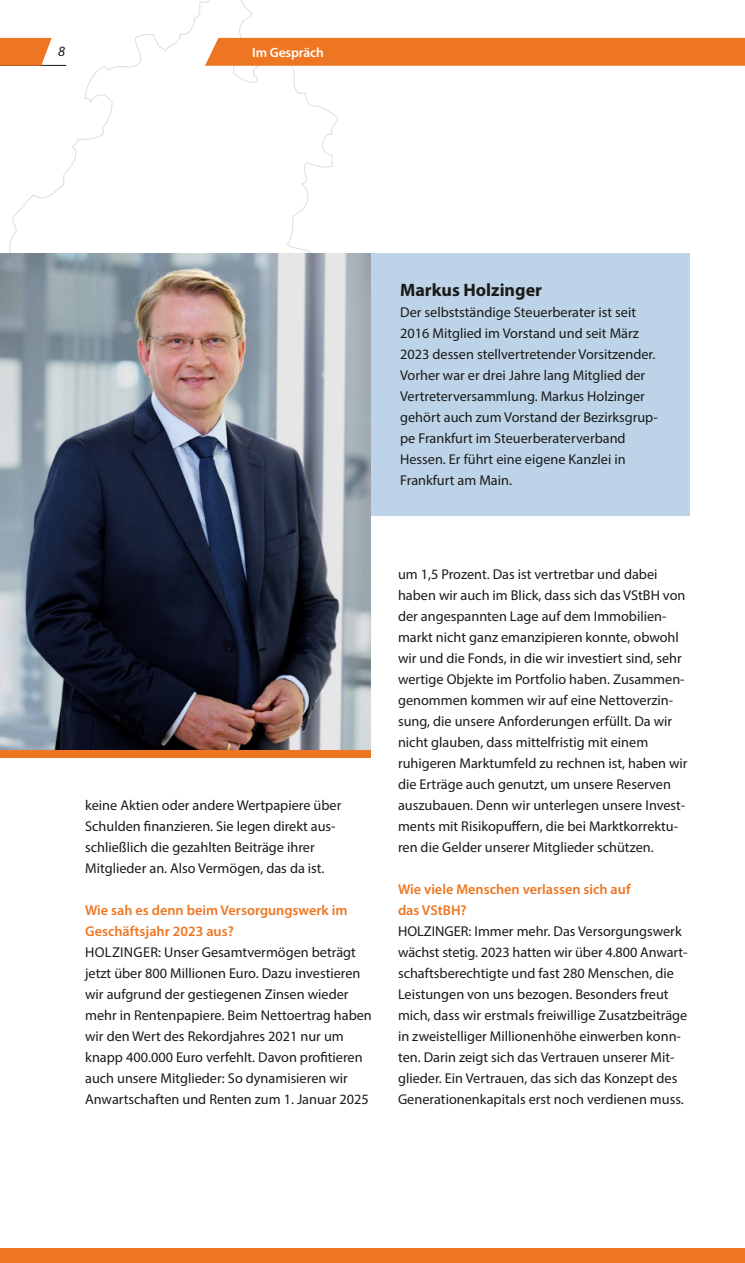
<style>
.page{position:relative;width:745px;height:1263px;background:#fff}
.page>*{position:absolute;margin:0;border:0;box-sizing:border-box;transform-origin:0 0}
.t1{font:700 18px "Myriad Pro";color:#1a1a18}
.t2{font:14.25px/21px "Myriad Pro";color:#1a1a18}
.t3{font:600 14.25px/21px "Myriad Pro";color:#ee7622}
.t4{font:italic 14.25px "Myriad Pro";color:#1a1a18}
.t5{font:600 13.5px "Myriad Pro";letter-spacing:-.01em;color:#fff}
</style>
<div class="page">
<svg style="left:0;top:0;width:338px;height:254px"></svg>
<hr style="left:744px;top:38px;width:1px;height:1225px;background:#ecf2f8">
<div style="left:0;top:1248px;width:744px;height:15px;background:#ee7622"></div>
<hr style="left:0;top:65px;width:66px;height:1px;background:#1a1a18">
<div style="left:205px;top:38px;width:539px;height:28px;background:#ee7622"></div>
<div style="left:370px;top:254px;width:319px;height:262px;background:#bdd4e8"></div>
<svg style="left:0;top:38px;width:52px;height:28px"></svg>
<img style="left:0;top:254px;width:370px;height:496px">
<div style="left:0;top:750px;width:370px;height:8px;background:#ee7622"></div>
<p class="t4" style="left:58px;top:43px;width:9px">8</p>
<p class="t5" style="left:252px;top:44px;width:73px">Im Gespräch</p>
<p class="t1" style="left:400px;top:278px;width:143px">Markus Holzinger</p>
<p class="t2" style="left:400px;top:301px;width:259px">Der selbstständige Steuerberater ist seit 2016 Mitglied im Vorstand und seit März 2023 dessen stellvertretender Vorsitzender.<br>Vorher war er drei Jahre lang Mitglied der Vertreterversammlung. Markus Holzinger gehört auch zum Vorstand der Bezirksgrup&shy;pe Frankfurt im Steuerberaterverband Hessen. Er führt eine eigene Kanzlei in Frankfurt am Main.</p>
<p class="t2" style="left:85px;top:794px;width:257px">keine Aktien oder andere Wertpapiere über Schulden finanzieren. Sie legen direkt aus&shy;schließlich die gezahlten Beiträge ihrer Mitglieder an. Also Vermögen, das da ist.</p>
<p class="t3" style="left:85px;top:899px;width:264px">Wie sah es denn beim Versorgungswerk im<br>Geschäftsjahr 2023 aus?</p>
<p class="t2" style="left:85px;top:942px;width:288px">HOLZINGER: Unser Gesamtvermögen beträgt jetzt über 800 Millionen Euro. Dazu investieren wir aufgrund der gestiegenen Zinsen wieder mehr in Rentenpapiere. Beim Nettoertrag haben wir den Wert des Rekordjahres 2021 nur um knapp 400.000 Euro verfehlt. Davon profitieren auch unsere Mitglieder: So dynamisieren wir Anwartschaften und Renten zum 1. Januar 2025</p>
<p class="t2" style="left:398px;top:564px;width:291px">um 1,5 Prozent. Das ist vertretbar und dabei haben wir auch im Blick, dass sich das VStBH von der angespannten Lage auf dem Immobilien&shy;markt nicht ganz emanzipieren konnte, obwohl wir und die Fonds, in die wir investiert sind, sehr wertige Objekte im Portfolio haben. Zusammen&shy;genommen kommen wir auf eine Nettoverzin&shy;sung, die unsere Anforderungen erfüllt. Da wir nicht glauben, dass mittelfristig mit einem ruhigeren Marktumfeld zu rechnen ist, haben wir die Erträge auch genutzt, um unsere Reserven auszubauen. Denn wir unterlegen unsere Invest&shy;ments mit Risikopuffern, die bei Marktkorrektu&shy;ren die Gelder unserer Mitglieder schützen.</p>
<p class="t3" style="left:398px;top:878px;width:234px">Wie viele Menschen verlassen sich auf das VStBH?</p>
<p class="t2" style="left:398px;top:921px;width:291px">HOLZINGER: Immer mehr. Das Versorgungswerk wächst stetig. 2023 hatten wir über 4.800 Anwart&shy;schaftsberechtigte und fast 280 Menschen, die Leistungen von uns bezogen. Besonders freut mich, dass wir erstmals freiwillige Zusatzbeiträge in zweistelliger Millionenhöhe einwerben konn&shy;ten. Darin zeigt sich das Vertrauen unserer Mit&shy;glieder. Ein Vertrauen, das sich das Konzept des Generationenkapitals erst noch verdienen muss.</p>
</div>
